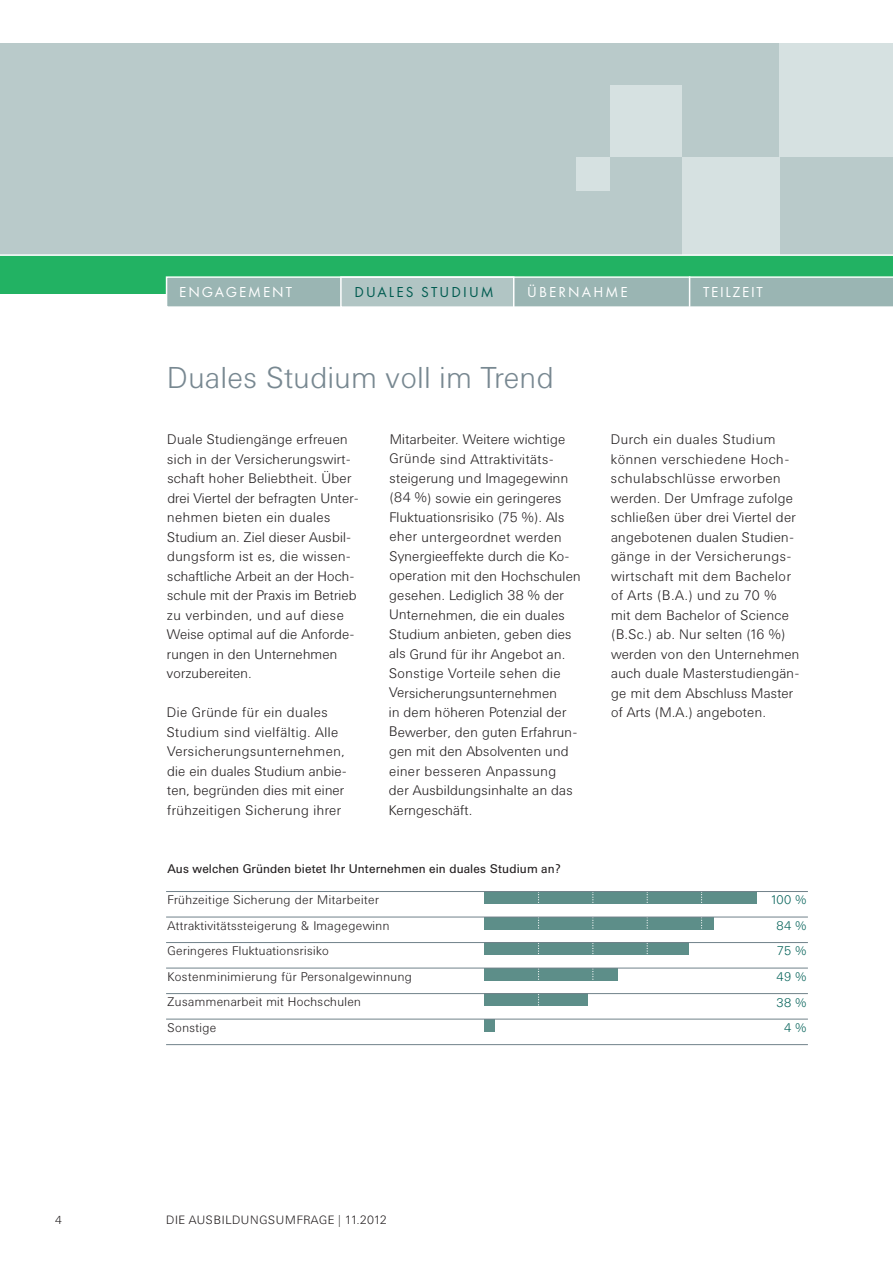
<style>
.page{position:relative;width:893px;height:1263px;background:#fff}
.page>*{position:absolute;margin:0;border:0;box-sizing:border-box;transform-origin:0 0}
.t1{font:300 30px "Univers BQ";letter-spacing:.015em;color:#788891}
.t2{font:15px "Futura T";letter-spacing:.13em;color:#fff}
.t3{font:15px "Futura T";letter-spacing:.14em;color:#005b50}
.t4{font:300 13.8px/19.5px "Univers BQ";letter-spacing:.015em;color:#231f20}
.t5{font:300 13.8px/19.5px "Univers BQ";letter-spacing:.035em;color:#231f20}
.t6{font:300 12.45px "Univers BQ";letter-spacing:.03em;color:#231f20}
.t7{font:12.45px "Univers BQ";letter-spacing:.005em;color:#231f20}
.t8{font:300 12.45px "Univers BQ";letter-spacing:.03em;color:#006057}
.t9{font:300 12px "Univers BQ";letter-spacing:.05em;color:#231f20}
.t10{font:300 11.55px "Univers BQ";color:#231f20}
.s1{font-family:"Allianz Sans"}
</style>
<div class="page">
<div style="left:484px;top:891px;width:273px;height:13px;background:#5d8e89"></div>
<div style="left:0;top:44px;width:893px;height:236px;background:#b9caca"></div>
<div style="left:780px;top:44px;width:113px;height:113px;background:#d6e1e1"></div>
<div style="left:682px;top:157px;width:98px;height:98px;background:#d6e1e1"></div>
<div style="left:610px;top:85px;width:71px;height:72px;background:#d6e1e1"></div>
<div style="left:576px;top:157px;width:34px;height:33px;background:#d6e1e1"></div>
<div style="left:0;top:255px;width:893px;height:38px;background:#22b263"></div>
<hr style="left:0;top:254px;width:893px;height:2px;background:#fff">
<svg style="left:166px;top:276px;width:727px;height:31px;background:#9fbab7"></svg>
<div style="left:342px;top:278px;width:171px;height:28px;background:#b1c5c4"></div>
<div style="left:340px;top:276px;width:174px;height:32px;border:2px solid #fff"></div>
<hr style="left:689px;top:276px;width:1px;height:31px;background:#fff">
<div style="left:484px;top:917px;width:229px;height:13px;background:#5d8e89"></div>
<div style="left:484px;top:942px;width:205px;height:13px;background:#5d8e89"></div>
<div style="left:484px;top:968px;width:134px;height:13px;background:#5d8e89"></div>
<div style="left:484px;top:993px;width:104px;height:13px;background:#5d8e89"></div>
<div style="left:484px;top:1019px;width:11px;height:13px;background:#5d8e89"></div>
<svg style="left:538px;top:892px;width:1px;height:154px"></svg>
<svg style="left:592px;top:892px;width:1px;height:154px"></svg>
<svg style="left:647px;top:892px;width:1px;height:154px"></svg>
<svg style="left:701px;top:892px;width:1px;height:154px"></svg>
<hr style="left:166px;top:891px;width:642px;height:1px;background:#71828a">
<hr style="left:166px;top:916px;width:642px;height:1px;background:#71828a">
<hr style="left:166px;top:942px;width:642px;height:1px;background:#71828a">
<hr style="left:166px;top:967px;width:642px;height:1px;background:#71828a">
<hr style="left:166px;top:993px;width:642px;height:1px;background:#71828a">
<hr style="left:166px;top:1018px;width:642px;height:1px;background:#71828a">
<hr style="left:166px;top:1044px;width:642px;height:1px;background:#71828a">
<p class="t2" style="left:179px;top:283px;width:114px">ENGAGEMENT</p>
<p class="t2" style="left:527px;top:283px;width:102px">ÜBERNAHME</p>
<p class="t2" style="left:703px;top:283px;width:61px">TEILZEIT</p>
<p class="t3" style="left:354px;top:283px;width:141px">DUALES STUDIUM</p>
<h1 class="t1" style="left:167px;top:361px;width:388px">Duales Studium voll im Trend</h1>
<p class="t4" style="left:167px;top:429px;width:194px">Duale Studiengänge erfreuen sich in der Versicherungswirt&shy;schaft hoher Beliebtheit. Über drei Viertel der befragten Unter&shy;nehmen bieten ein duales<br>Studium an. Ziel dieser Ausbil&shy;dungsform ist es, die wissen&shy;schaftliche Arbeit an der Hoch&shy;schule mit der Praxis im Betrieb zu verbinden, und auf diese<br>Weise optimal auf die Anforde&shy;rungen in den Unternehmen vorzubereiten.</p>
<p class="t5" style="left:167px;top:702px;width:182px">Die Gründe für ein duales<br>Stu dium sind vielfältig. Alle<br>Ver sicherungsunternehmen, die ein duales Studium anbie&shy;ten, begründen dies mit einer frühzeitigen Sicherung ihrer</p>
<p class="t4" style="left:389px;top:429px;width:193px">Mitarbeiter. Weitere wichtige<br>Gründe sind Attraktivitäts&shy;steigerung und Imagegewinn (84 %) sowie ein geringeres<br>Fluktuationsrisiko (75 %). Als eher untergeordnet werden<br>Synergieeffekte durch die Ko - operation mit den Hochschulen gesehen. Lediglich 38 % der<br>Unternehmen, die ein duales<br>Studium anbieten, geben dies als Grund für ihr Angebot an.<br>Sonstige Vorteile sehen die<br>Versicherungsunternehmen<br>in dem höheren Potenzial der<br>Bewerber, den guten Erfahrun&shy;gen mit den Absolventen und einer besseren Anpassung<br>der Ausbildungsinhalte an das<br>Kern geschäft.</p>
<p class="t7" style="left:168px;top:862px;width:395px">Aus welchen Gründen bietet Ihr Unternehmen ein duales Studium an?</p>
<p class="t4" style="left:611px;top:429px;width:190px">Durch ein duales Studium können verschiedene Hoch - schul abschlüsse erworben werden. Der Umfrage zufolge schließen über drei Viertel der angebotenen dualen Studien&shy;gänge in der Versicherungs&shy;wirtschaft mit dem Bachelor of Arts (B.A.) und zu 70 %<br>mit dem Bachelor of Science (B.Sc.) ab. Nur selten (16 %) werden von den Unternehmen auch duale Masterstudiengän&shy;ge mit dem Abschluss Master of Arts (M.A.) ange boten.</p>
<p class="t6" style="left:168px;top:893px;width:213px">Frühzeitige Sicherung der Mitarbeiter</p>
<p class="t8" style="left:770px;top:893px;width:37px">100 %</p>
<p class="t6" style="left:168px;top:918px;width:223px">Attraktivitätssteigerung <span class="s1">&amp;</span> Imagegewinn</p>
<p class="t8" style="left:776px;top:919px;width:32px">84 %</p>
<p class="t6" style="left:168px;top:944px;width:163px">Geringeres Fluktuationsrisiko</p>
<p class="t8" style="left:777px;top:944px;width:31px">75 %</p>
<p class="t6" style="left:168px;top:969px;width:246px">Kostenminimierung für Personalgewinnung</p>
<p class="t8" style="left:777px;top:970px;width:31px">49 %</p>
<p class="t6" style="left:168px;top:995px;width:195px">Zusammenarbeit mit Hochschulen</p>
<p class="t8" style="left:777px;top:995px;width:31px">38 %</p>
<p class="t6" style="left:168px;top:1020px;width:50px">Sonstige</p>
<p class="t8" style="left:784px;top:1021px;width:24px">4 %</p>
<p class="t10" style="left:55px;top:1214px;width:8px">4</p>
<p class="t9" style="left:166px;top:1213px;width:222px">DIE AUSBILDUNGSUMFRAGE | 11.2012</p>
</div>
